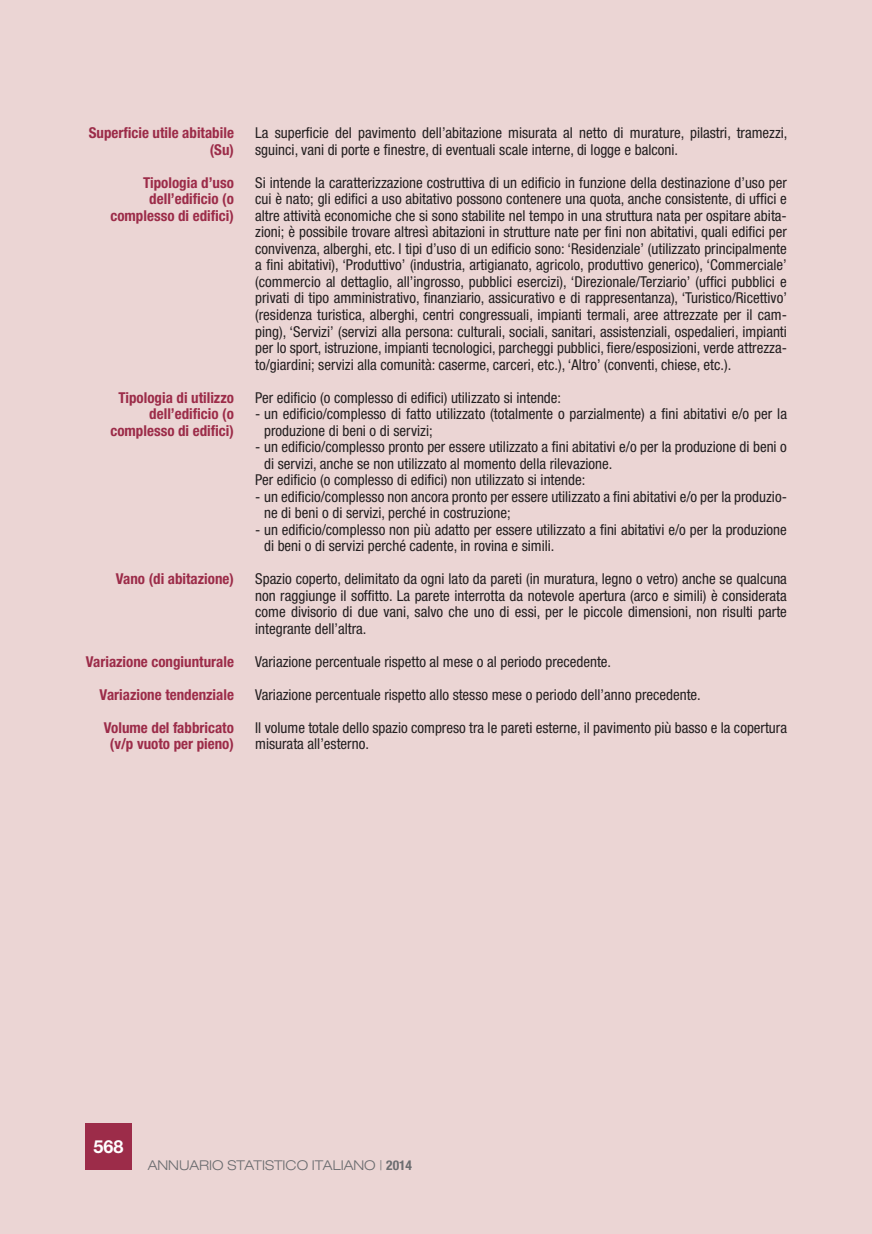
<style>
.page{position:relative;width:872px;height:1234px;background:#fff}
.page>*{position:absolute;margin:0;border:0;box-sizing:border-box;transform-origin:0 0}
.t1{font:700 18px "Helvetica Neue LT Std";color:#fff}
.t2{font:condensed 15px/16.5px "Helvetica Neue LT Std";color:#231f20}
.t3{font:700 condensed 15px/16.5px "Helvetica Neue LT Std";color:#9c2c49;text-align:right}
.t4{font:300 expanded 13.5px "Helvetica Neue LT Std";color:#6c6d70}
.s1{font-weight:700;font-stretch:condensed}
</style>
<div class="page">
<div style="left:0;top:0;width:872px;height:1233px;background:#ebd5d4"></div>
<div style="left:85px;top:1123px;width:47px;height:46px;background:#9c2c49"></div>
<p class="t3" style="left:89px;top:124px;width:147px">Superficie utile abitabile (Su)</p>
<p class="t3" style="left:110px;top:174px;width:125px">Tipologia d’uso dell’edificio (o complesso di edifici)</p>
<p class="t3" style="left:110px;top:388px;width:125px">Tipologia di utilizzo dell’edificio (o complesso di edifici)</p>
<p class="t3" style="left:116px;top:570px;width:120px">Vano (di abitazione)</p>
<p class="t3" style="left:86px;top:652px;width:150px">Variazione congiunturale</p>
<p class="t3" style="left:100px;top:685px;width:136px">Variazione tendenziale</p>
<p class="t3" style="left:104px;top:718px;width:132px;text-align:center">Volume del fabbricato (v/p vuoto per pieno)</p>
<p class="t2" style="left:255px;top:125px;width:534px">La superficie del pavimento dell’abitazione misurata al netto di murature, pilastri, tramezzi, sguinci, vani di porte e finestre, di eventuali scale interne, di logge e balconi.</p>
<p class="t2" style="left:255px;top:174px;width:533px;text-align:justify">Si intende la caratterizzazione costruttiva di un edificio in funzione della destinazione d’uso per cui è nato; gli edifici a uso abitativo possono contenere una quota, anche consistente, di uffici e altre attività economiche che si sono stabilite nel tempo in una struttura nata per ospitare abita&shy;zioni; è possibile trovare altresì abitazioni in strutture nate per fini non abitativi, quali edifici per convivenza, alberghi, etc. I tipi d’uso di un edificio sono: ‘Residenziale’ (utilizzato principalmente a fini abitativi), ‘Produttivo’ (industria, artigianato, agricolo, produttivo generico), ‘Commerciale’ (commercio al dettaglio, all’ingrosso, pubblici esercizi), ‘Direzionale/Terziario’ (uffici pubblici e privati di tipo amministrativo, finanziario, assicurativo e di rappresentanza), ‘Turistico/Ricettivo’ (residenza turistica, alberghi, centri congressuali, impianti termali, aree attrezzate per il cam&shy;ping), ‘Servizi’ (servizi alla persona: culturali, sociali, sanitari, assistenziali, ospedalieri, impianti per lo sport, istruzione, impianti tecnologici, parcheggi pubblici, fiere/esposizioni, verde attrezza&shy;to/giardini; servizi alla comunità: caserme, carceri, etc.), ‘Altro’ (conventi, chiese, etc.).</p>
<p class="t2" style="left:255px;top:389px;width:307px">Per edificio (o complesso di edifici) utilizzato si intende:</p>
<p class="t2" style="left:264px;top:405px;width:524px;text-indent:-9px">- un edificio/complesso di fatto utilizzato (totalmente o parzialmente) a fini abitativi e/o per la produzione di beni o di servizi;</p>
<p class="t2" style="left:255px;top:438px;width:533px">- un edificio/complesso pronto per essere utilizzato a fini abitativi e/o per la produzione di beni o</p>
<p class="t2" style="left:264px;top:455px;width:350px">di servizi, anche se non utilizzato al momento della rilevazione.</p>
<p class="t2" style="left:255px;top:471px;width:331px">Per edificio (o complesso di edifici) non utilizzato si intende:</p>
<p class="t2" style="left:264px;top:488px;width:524px;text-indent:-9px">- un edificio/complesso non ancora pronto per essere utilizzato a fini abitativi e/o per la produzio&shy;ne di beni o di servizi, perché in costruzione;</p>
<p class="t2" style="left:264px;top:521px;width:524px;text-indent:-9px">- un edificio/complesso non più adatto per essere utilizzato a fini abitativi e/o per la produzione di beni o di servizi perché cadente, in rovina e simili.</p>
<p class="t2" style="left:255px;top:570px;width:533px;text-align:justify">Spazio coperto, delimitato da ogni lato da pareti (in muratura, legno o vetro) anche se qualcuna non raggiunge il soffitto. La parete interrotta da notevole apertura (arco e simili) è considerata come divisorio di due vani, salvo che uno di essi, per le piccole dimensioni, non risulti parte integrante dell’altra.</p>
<p class="t2" style="left:255px;top:653px;width:357px">Variazione percentuale rispetto al mese o al periodo precedente.</p>
<p class="t2" style="left:255px;top:686px;width:447px">Variazione percentuale rispetto allo stesso mese o periodo dell’anno precedente.</p>
<p class="t2" style="left:255px;top:719px;width:533px">Il volume totale dello spazio compreso tra le pareti esterne, il pavimento più basso e la copertura misurata all’esterno.</p>
<p class="t1" style="left:93px;top:1135px;width:32px">568</p>
<p class="t4" style="left:148px;top:1157px;width:266px">ANNUARIO STATISTICO ITALIANO | <span class="s1">2014</span></p>
</div>
